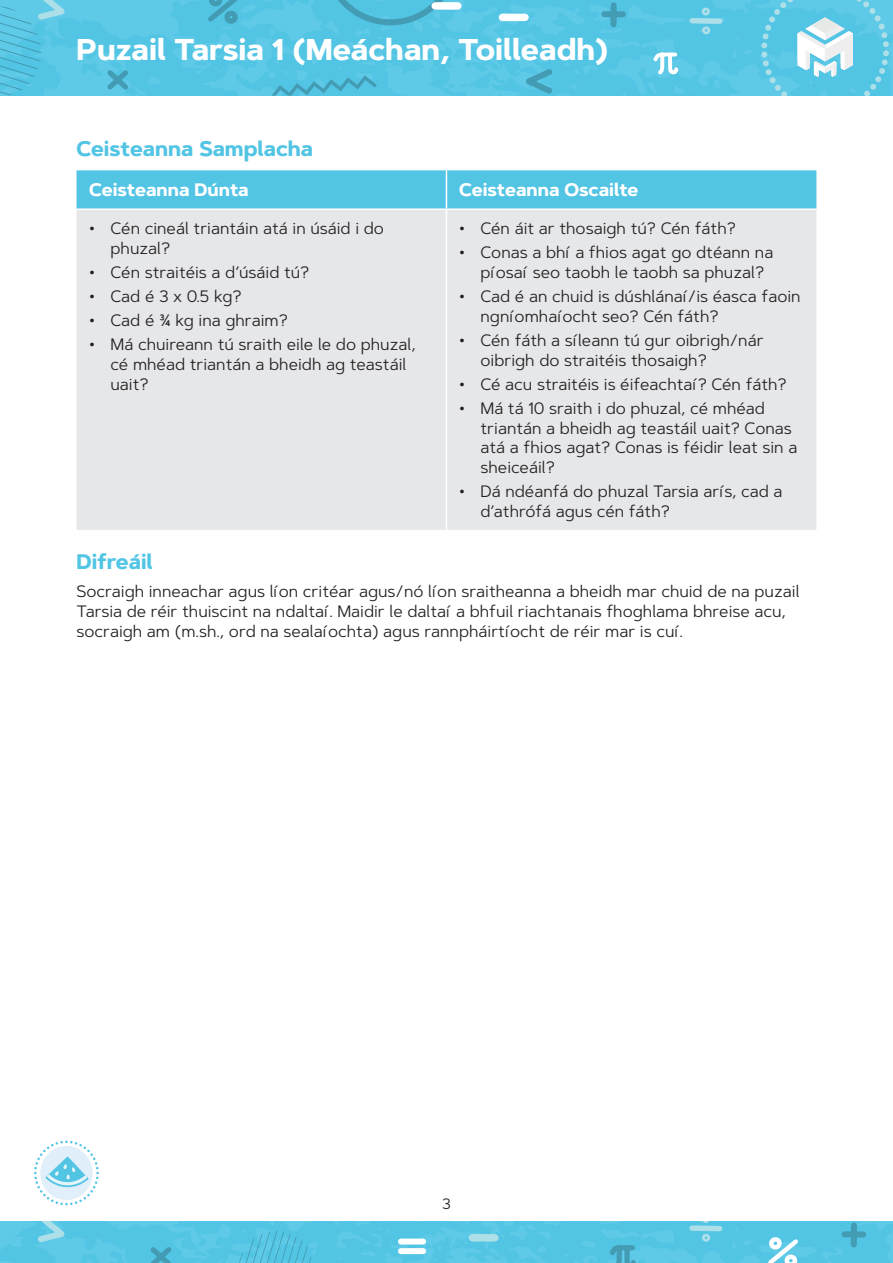
<style>
.page{position:relative;width:893px;height:1263px;background:#fff}
.page>*{position:absolute;margin:0;border:0;box-sizing:border-box;transform-origin:0 0}
.t1{font:700 30px "Artegra Sans";color:#fff}
.H2_Number-BLUE{font:700 21px "Artegra Sans";color:#52c4e4}
.Table_Headings{font:700 18px "Artegra Sans";color:#fff}
.Body{font:16.5px/19.8px "Artegra Sans";color:#231f20}
.t2{font:15px "Artegra Sans";color:#231f20}
</style>
<div class="page">
<svg style="left:0;top:0;width:893px;height:96px;background:#56c6e5"></svg>
<svg style="left:271px;top:75px;width:106px;height:21px;background:#4fbbd9"></svg>
<svg style="left:0;top:0;width:75px;height:94px;background:#5ac6e3"></svg>
<svg style="left:514px;top:64px;width:43px;height:32px"></svg>
<div style="left:502px;top:14px;width:23px;height:7px;background:#fff"></div>
<svg style="left:686px;top:5px;width:39px;height:32px"></svg>
<div style="left:604px;top:11px;width:19px;height:6px;background:#439cb3"></div>
<div style="left:610px;top:5px;width:7px;height:19px;background:#439cb3"></div>
<svg style="left:652px;top:51px;width:28px;height:27px"></svg>
<svg style="left:203px;top:0;width:40px;height:28px"></svg>
<svg style="left:323px;top:0;width:135px;height:25px;background:#51bdda"></svg>
<svg style="left:103px;top:65px;width:30px;height:29px"></svg>
<svg style="left:761px;top:0;width:128px;height:96px;background:#75cfe7"></svg>
<div style="left:435px;top:2px;width:23px;height:8px;background:#fff"></div>
<svg style="left:0;top:1221px;width:893px;height:42px;background:#59c6e4"></svg>
<svg style="left:34px;top:1140px;width:65px;height:65px"></svg>
<div style="left:77px;top:170px;width:739px;height:38px;background:#52c4e4"></div>
<div style="left:77px;top:210px;width:739px;height:320px;background:#e6e7e9"></div>
<hr style="left:446px;top:170px;width:1px;height:38px;background:#fff">
<hr style="left:446px;top:210px;width:1px;height:320px;background:#fff">
<h1 class="t1" style="left:77px;top:28px;width:533px">Puzail Tarsia 1 (Meáchan, Toilleadh)</h1>
<p class="H2_Number-BLUE" style="left:77px;top:133px;width:238px">Ceisteanna Samplacha</p>
<p class="Table_Headings" style="left:89px;top:177px;width:161px">Ceisteanna Dúnta</p>
<p class="Table_Headings" style="left:459px;top:177px;width:181px">Ceisteanna Oscailte</p>
<p class="Body" style="left:111px;top:218px;width:275px;text-indent:-21px">• Cén cineál triantáin atá in úsáid i do phuzal?</p>
<p class="Body" style="left:89px;top:262px;width:222px">• Cén straitéis a d’úsáid tú?</p>
<p class="Body" style="left:89px;top:286px;width:154px">• Cad é 3 x 0.5 kg?</p>
<p class="Body" style="left:89px;top:310px;width:200px">• Cad é ¾ kg ina ghraim?</p>
<p class="Body" style="left:111px;top:334px;width:307px;text-indent:-21px">• Má chuireann tú sraith eile le do phuzal, cé mhéad triantán a bheidh ag teastáil uait?</p>
<p class="Body" style="left:459px;top:218px;width:278px">• Cén áit ar thosaigh tú? Cén fáth?</p>
<p class="Body" style="left:480px;top:242px;width:294px;text-indent:-21px">• Conas a bhí a fhios agat go dtéann na píosaí seo taobh le taobh sa phuzal?</p>
<p class="Body" style="left:480px;top:286px;width:322px;text-indent:-21px">• Cad é an chuid is dúshlánaí/is éasca faoin ngníomhaíocht seo? Cén fáth?</p>
<p class="Body" style="left:480px;top:330px;width:285px;text-indent:-21px">• Cén fáth a síleann tú gur oibrigh/nár oibrigh do straitéis thosaigh?</p>
<p class="Body" style="left:459px;top:374px;width:329px">• Cé acu straitéis is éifeachtaí? Cén fáth?</p>
<p class="Body" style="left:480px;top:398px;width:318px;text-indent:-21px">• Má tá 10 sraith i do phuzal, cé mhéad triantán a bheidh ag teastáil uait? Conas atá a fhios agat? Conas is féidir leat sin a sheiceáil?</p>
<p class="Body" style="left:480px;top:481px;width:304px;text-indent:-21px">• Dá ndéanfá do phuzal Tarsia arís, cad a d’athrófá agus cén fáth?</p>
<p class="H2_Number-BLUE" style="left:77px;top:546px;width:78px">Difreáil</p>
<p class="Body" style="left:77px;top:581px;width:725px">Socraigh inneachar agus líon critéar agus/nó líon sraitheanna a bheidh mar chuid de na puzail<br>Tarsia de réir thuiscint na ndaltaí. Maidir le daltaí a bhfuil riachtanais fhoghlama bhreise acu, socraigh am (m.sh., ord na sealaíochta) agus rannpháirtíocht de réir mar is cuí.</p>
<p class="t2" style="left:442px;top:1193px;width:10px">3</p>
</div>
